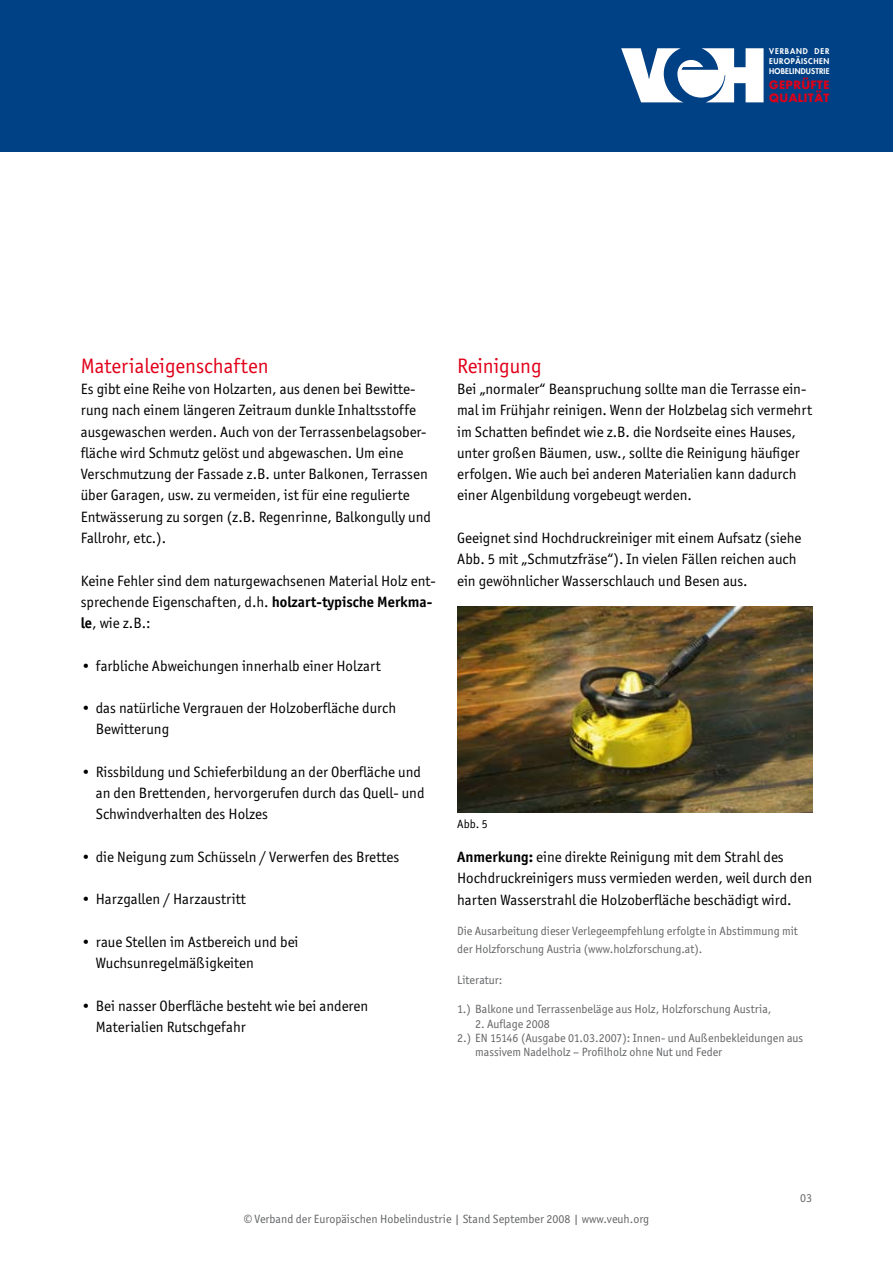
<style>
.page{position:relative;width:893px;height:1263px;background:#fff}
.page>*{position:absolute;margin:0;border:0;box-sizing:border-box;transform-origin:0 0}
.t1{font:21px "Officina Sans ITC";color:#e2001a}
.t2{font:15px/21.3px "Officina Sans ITC";color:#000}
.t3{font:12px/18px "Officina Sans ITC";color:#646567}
.t4{font:12px "Officina Sans ITC";color:#000}
.t5{font:700 11.25px/13.4px "Futura";letter-spacing:.035em;color:#db001b}
.t6{font:800 7.8px/10.1px "Futura";letter-spacing:.07em;color:#fff;text-align:justify}
.s1{font-family:"Officina Sans ITC Bold OS"}
</style>
<div class="page">
<div style="left:0;top:0;width:893px;height:151px;background:#004084"></div>
<svg style="left:621px;top:48px;width:143px;height:54px"></svg>
<img style="left:457px;top:607px;width:355px;height:205px">
<p class="t6" style="left:769px;top:46px;width:62px">VERBAND DER EUROPÄISCHEN HOBELINDUSTRIE</p>
<p class="t5" style="left:769px;top:78px;width:62px">GEPRÜFTE<br>QUALITÄT</p>
<h1 class="t1" style="left:81px;top:354px;width:189px">Materialeigenschaften</h1>
<p class="t2" style="left:81px;top:378px;width:352px">Es gibt eine Reihe von Holzarten, aus denen bei Bewitte&shy;rung nach einem längeren Zeitraum dunkle Inhaltsstoffe ausgewaschen werden. Auch von der Terrassenbelagsober&shy;fläche wird Schmutz gelöst und abgewaschen. Um eine Verschmutzung der Fassade z.B. unter Balkonen, Terrassen über Garagen, usw. zu vermeiden, ist für eine regulierte Entwässerung zu sorgen (z.B. Regenrinne, Balkongully und Fallrohr, etc.).</p>
<p class="t2" style="left:81px;top:570px;width:356px">Keine Fehler sind dem naturgewachsenen Material Holz ent&shy;sprechende Eigenschaften, d.h. <span class="s1">holzart-typische Merkma&shy;le</span>, wie z.B.:</p>
<p class="t2" style="left:81px;top:655px;width:301px">• farbliche Abweichungen innerhalb einer Holzart</p>
<p class="t2" style="left:96px;top:697px;width:302px;text-indent:-15px">• das natürliche Vergrauen der Holzoberfläche durch<br>Bewitterung</p>
<p class="t2" style="left:96px;top:761px;width:330px;text-indent:-15px">• Rissbildung und Schieferbildung an der Oberfläche und an den Brettenden, hervorgerufen durch das Quell- und<br>Schwindverhalten des Holzes</p>
<p class="t2" style="left:81px;top:846px;width:320px">• die Neigung zum Schüsseln / Verwerfen des Brettes</p>
<p class="t2" style="left:81px;top:889px;width:166px">• Harzgallen / Harzaustritt</p>
<p class="t2" style="left:96px;top:931px;width:204px;text-indent:-15px">• raue Stellen im Astbereich und bei<br>Wuchsunregelmäßigkeiten</p>
<p class="t2" style="left:96px;top:995px;width:274px;text-indent:-15px">• Bei nasser Oberfläche besteht wie bei anderen<br>Materialien Rutschgefahr</p>
<h1 class="t1" style="left:457px;top:354px;width:86px">Reinigung</h1>
<p class="t2" style="left:457px;top:378px;width:356px">Bei „normaler“ Beanspruchung sollte man die Terrasse ein&shy;mal im Frühjahr reinigen. Wenn der Holzbelag sich vermehrt im Schatten befindet wie z.B. die Nordseite eines Hauses, unter großen Bäumen, usw., sollte die Reinigung häufiger erfolgen. Wie auch bei anderen Materialien kann dadurch einer Algenbildung vorgebeugt werden.</p>
<p class="t2" style="left:457px;top:527px;width:346px">Geeignet sind Hochdruckreiniger mit einem Aufsatz (siehe<br>Abb. 5 mit „Schmutzfräse“). In vielen Fällen reichen auch ein gewöhnlicher Wasserschlauch und Besen aus.</p>
<p class="t4" style="left:457px;top:817px;width:32px">Abb. 5</p>
<p class="t2" style="left:457px;top:846px;width:356px"><span class="s1">Anmerkung:</span> eine direkte Reinigung mit dem Strahl des<br>Hochdruckreinigers muss vermieden werden, weil durch den harten Wasserstrahl die Holzoberfläche beschädigt wird.</p>
<p class="t3" style="left:457px;top:922px;width:342px">Die Ausarbeitung dieser Verlegeempfehlung erfolgte in Abstimmung mit der Holzforschung Austria (www.holzforschung.at).</p>
<p class="t3" style="left:457px;top:971px;width:47px">Literatur:</p>
<p class="t3" style="left:457px;top:1000px;width:316px">1.) Balkone und Terrassenbeläge aus Holz, Holzforschung Austria,</p>
<p class="t3" style="left:475px;top:1014px;width:76px">2. Auflage 2008</p>
<p class="t3" style="left:457px;top:1029px;width:348px">2.) EN 15146 (Ausgabe 01.03.2007): Innen- und Außenbekleidungen aus</p>
<p class="t3" style="left:475px;top:1043px;width:249px">massivem Nadelholz – Profilholz ohne Nut und Feder</p>
<p class="t3" style="left:800px;top:1189px;width:13px">03</p>
<p class="t3" style="left:244px;top:1210px;width:407px">® Verband der Europäischen Hobelindustrie | Stand September 2008 | www.veuh.org</p>
</div>
